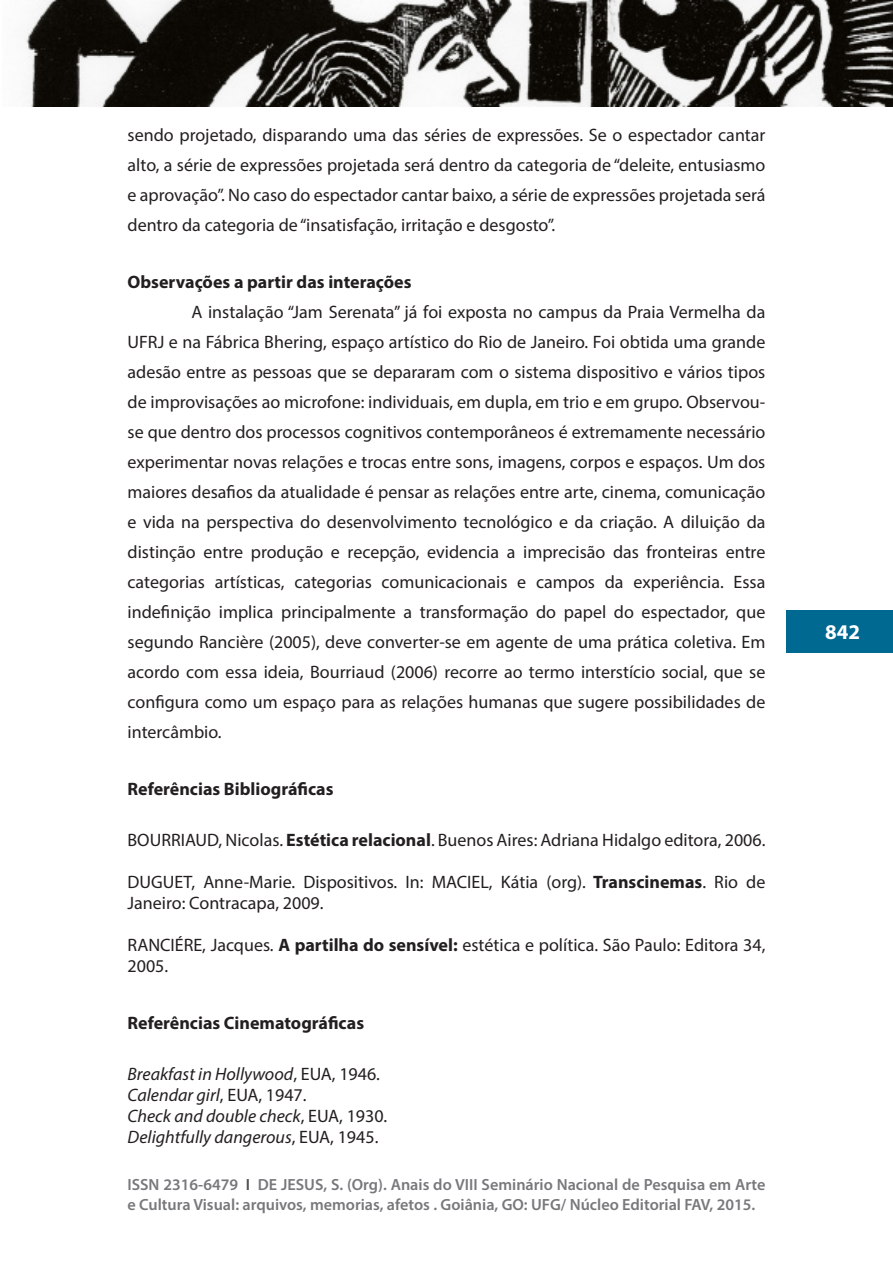
<style>
.page{position:relative;width:893px;height:1263px;background:#fff}
.page>*{position:absolute;margin:0;border:0;box-sizing:border-box;transform-origin:0 0}
.t1{font:700 21px "Myriad Pro";color:#fff}
.Texto_básico{font:18px/30px "Myriad Pro";color:#231f20;text-align:justify}
.referencias{font:18px/21px "Myriad Pro";color:#231f20}
.referencias-2{font:italic 18px "Myriad Pro";color:#231f20}
.subtitulos{font:700 18px "Myriad Pro";color:#231f20}
.t2{font:600 16.2px/19.5px "Myriad Pro";color:#76787b}
.s1{font-weight:700}
.s2{font-style:normal}
.s3{color:#4b4c4d}
</style>
<div class="page">
<div style="left:787px;top:610px;width:106px;height:43px;background:#006991"></div>
<img style="left:25px;top:0;width:868px;height:106px">
<p class="Texto_básico" style="left:128px;top:120px;width:639px">sendo projetado, disparando uma das séries de expressões. Se o espectador cantar alto, a série de expressões projetada será dentro da categoria de “deleite, entusiasmo e aprovação”. No caso do espectador cantar baixo, a série de expressões projetada será dentro da categoria de “insatisfação, irritação e desgosto”.</p>
<p class="subtitulos" style="left:128px;top:270px;width:285px">Observações a partir das interações</p>
<p class="Texto_básico" style="left:128px;top:297px;width:639px;text-indent:64px">A instalação “Jam Serenata” já foi exposta no campus da Praia Vermelha da UFRJ e na Fábrica Bhering, espaço artístico do Rio de Janeiro. Foi obtida uma grande adesão entre as pessoas que se depararam com o sistema dispositivo e vários tipos de improvisações ao microfone: individuais, em dupla, em trio e em grupo. Observou&shy;se que dentro dos processos cognitivos contemporâneos é extremamente necessário experimentar novas relações e trocas entre sons, imagens, corpos e espaços. Um dos maiores desafios da atualidade é pensar as relações entre arte, cinema, comunicação e vida na perspectiva do desenvolvimento tecnológico e da criação. A diluição da distinção entre produção e recepção, evidencia a imprecisão das fronteiras entre categorias artísticas, categorias comunicacionais e campos da experiência. Essa indefinição implica principalmente a transformação do papel do espectador, que segundo Rancière (2005), deve converter-se em agente de uma prática coletiva. Em acordo com essa ideia, Bourriaud (2006) recorre ao termo interstício social, que se configura como um espaço para as relações humanas que sugere possibilidades de intercâmbio.</p>
<p class="subtitulos" style="left:128px;top:777px;width:208px">Referências Bibliográficas</p>
<p class="referencias" style="left:128px;top:829px;width:639px">BOURRIAUD, Nicolas. <span class="s1">Estética relacional</span>. Buenos Aires: Adriana Hidalgo editora, 2006.</p>
<p class="referencias" style="left:128px;top:871px;width:639px">DUGUET, Anne-Marie. Dispositivos. In: MACIEL, Kátia (org). <span class="s1">Transcinemas</span>. Rio de<br>Janeiro: Contracapa, 2009.</p>
<p class="referencias" style="left:128px;top:934px;width:639px">RANCIÉRE, Jacques. <span class="s1">A partilha do sensível:</span> estética e política. São Paulo: Editora 34,<br>2005.</p>
<p class="subtitulos" style="left:128px;top:1011px;width:238px">Referências Cinematográficas</p>
<p class="referencias-2" style="left:128px;top:1063px;width:254px">Breakfast in Hollywood<span class="s2">, EUA, 1946.</span></p>
<p class="referencias-2" style="left:128px;top:1084px;width:181px">Calendar girl<span class="s2">, EUA, 1947.</span></p>
<p class="referencias-2" style="left:128px;top:1105px;width:261px">Check and double check<span class="s2">, EUA, 1930.</span></p>
<p class="referencias-2" style="left:128px;top:1126px;width:252px">Delightfully dangerous<span class="s2">, EUA, 1945.</span></p>
<p class="t2" style="left:128px;top:1174px;width:639px">ISSN 2316-6479 <span class="s3">I</span> DE JESUS, S. (Org). Anais do VIII Seminário Nacional de Pesquisa em Arte e Cultura Visual: arquivos, memorias, afetos . Goiânia, GO: UFG/ Núcleo Editorial FAV, 2015.</p>
<p class="t1" style="left:825px;top:619px;width:36px">842</p>
</div>
